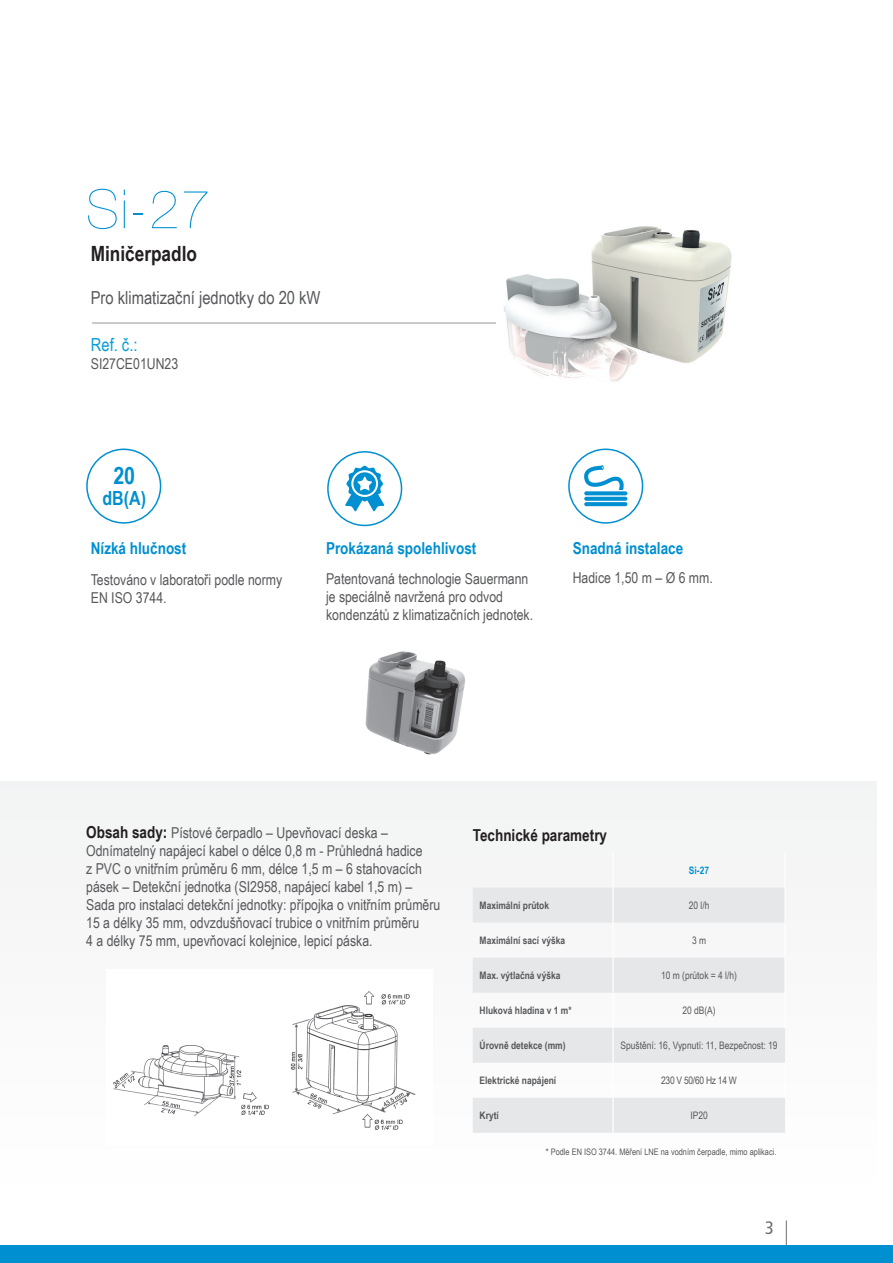
<style>
.page{position:relative;width:893px;height:1263px;background:#fff}
.page>*{position:absolute;margin:0;border:0;box-sizing:border-box;transform-origin:0 0}
.t1{font:200 54px "Helvetica Neue LT Std";color:#008fd0}
.t2{font:700 24px "Arial Narrow";color:#008fd0}
.t3{font:700 21px "Arial Narrow";color:#231f20}
.t4{font:700 19.5px "Arial Narrow";color:#008fd0}
.t5{font:18px "Arial Narrow";color:#57585a}
.t6{font:18px "Arial Narrow";color:#089dd7}
.t7{font:condensed 18px "Frutiger LT Std";color:#6c6d70}
.t8{font:700 16.5px "Arial Narrow";color:#008fd0}
.t9{font:700 16.5px "Arial Narrow";color:#231f20}
.t10{font:15px/18px "Arial Narrow";color:#57585a}
.t11{font:700 10.35px "Arial Narrow";color:#57585a}
.t12{font:10.35px "Arial Narrow";color:#57585a}
.t13{font:10.35px "Arial Narrow";letter-spacing:-.025em;color:#57585a}
.t14{font:700 10.35px "Arial Narrow";color:#008fd0}
.t15{font:9px "Arial Narrow";color:#57585a}
.s1{font-weight:700;font-size:16.5px;color:#231f20}
</style>
<div class="page">
<hr style="left:786px;top:1220px;width:1px;height:43px;background:#6c6d70">
<hr style="left:0;top:781px;width:1px;height:418px;background:#f2f3f4">
<div style="left:327px;top:451px;width:75px;height:75px;border:2px solid #008fd0;border-radius:50%"></div>
<svg style="left:345px;top:466px;width:39px;height:45px"></svg>
<img style="left:365px;top:651px;width:100px;height:104px">
<div style="left:0;top:782px;width:877px;height:417px;background:#f7f7f8"></div>
<div style="left:86px;top:448px;width:75px;height:76px;border:2px solid #008fd0;border-radius:50%"></div>
<div style="left:568px;top:448px;width:75px;height:76px;border:2px solid #008fd0;border-radius:50%"></div>
<hr style="left:92px;top:323px;width:454px;height:1px;background:#939598">
<div style="left:0;top:1245px;width:893px;height:18px;background:#008fd0"></div>
<svg style="left:473px;top:888px;width:312px;height:245px;fill:#e6e7e9"></svg>
<hr style="left:612px;top:852px;width:2px;height:35px;background:#fff">
<hr style="left:784px;top:852px;width:2px;height:35px;background:#fff">
<hr style="left:612px;top:887px;width:2px;height:35px;background:#fff">
<hr style="left:784px;top:887px;width:2px;height:35px;background:#fff">
<hr style="left:612px;top:922px;width:2px;height:36px;background:#fff">
<hr style="left:784px;top:922px;width:2px;height:36px;background:#fff">
<hr style="left:612px;top:958px;width:2px;height:35px;background:#fff">
<hr style="left:784px;top:958px;width:2px;height:35px;background:#fff">
<hr style="left:612px;top:993px;width:2px;height:35px;background:#fff">
<hr style="left:784px;top:993px;width:2px;height:35px;background:#fff">
<hr style="left:612px;top:1028px;width:2px;height:35px;background:#fff">
<hr style="left:612px;top:1063px;width:2px;height:35px;background:#fff">
<hr style="left:784px;top:1063px;width:2px;height:35px;background:#fff">
<hr style="left:612px;top:1098px;width:2px;height:35px;background:#fff">
<svg style="left:584px;top:497px;width:43px;height:4px"></svg>
<svg style="left:584px;top:502px;width:43px;height:4px"></svg>
<svg style="left:584px;top:491px;width:43px;height:4px"></svg>
<svg style="left:584px;top:466px;width:40px;height:24px"></svg>
<img style="left:496px;top:226px;width:236px;height:156px">
<img style="left:113px;top:991px;width:303px;height:139px">
<p class="t1" style="left:86px;top:178px;width:126px">Si-27</p>
<p class="t3" style="left:91px;top:238px;width:108px">Miničerpadlo</p>
<p class="t5" style="left:91px;top:285px;width:231px">Pro klimatizační jednotky do 20 kW</p>
<p class="t6" style="left:91px;top:332px;width:48px">Ref. č.:</p>
<p class="t10" style="left:91px;top:354px;width:89px">SI27CE01UN23</p>
<p class="t2" style="left:113px;top:457px;width:23px">20</p>
<p class="t4" style="left:103px;top:483px;width:45px">dB(A)</p>
<p class="t8" style="left:91px;top:535px;width:97px">Nízká hlučnost</p>
<p class="t10" style="left:91px;top:570px;width:193px">Testováno v laboratoři podle normy<br>EN ISO 3744.</p>
<p class="t8" style="left:326px;top:535px;width:152px">Prokázaná spolehlivost</p>
<p class="t10" style="left:326px;top:569px;width:209px">Patentovaná technologie Sauermann je speciálně navržená pro odvod kondenzátů z klimatizačních jednotek.</p>
<p class="t8" style="left:573px;top:535px;width:112px">Snadná instalace</p>
<p class="t10" style="left:573px;top:569px;width:142px">Hadice 1,50 m – Ø 6 mm.</p>
<p class="t10" style="left:86px;top:823px;width:356px"><span class="s1">Obsah sady:</span> Pístové čerpadlo – Upevňovací deska – Odnímatelný napájecí kabel o délce 0,8 m - Průhledná hadice<br>z PVC o vnitřním průměru 6 mm, délce 1,5 m – 6 stahovacích pásek – Detekční jednotka (SI2958, napájecí kabel 1,5 m) – Sada pro instalaci detekční jednotky: přípojka o vnitřním průměru 15 a délky 35 mm, odvzdušňovací trubice o vnitřním průměru<br>4 a délky 75 mm, upevňovací kolejnice, lepicí páska.</p>
<p class="t9" style="left:473px;top:823px;width:136px">Technické parametry</p>
<p class="t14" style="left:689px;top:862px;width:22px">Si-27</p>
<p class="t11" style="left:480px;top:897px;width:71px">Maximální průtok</p>
<p class="t12" style="left:689px;top:897px;width:22px">20 l/h</p>
<p class="t11" style="left:480px;top:932px;width:87px">Maximální sací výška</p>
<p class="t12" style="left:692px;top:933px;width:16px">3 m</p>
<p class="t11" style="left:480px;top:967px;width:82px">Max. výtlačná výška</p>
<p class="t12" style="left:661px;top:968px;width:77px">10 m (průtok = 4 l/h)</p>
<p class="t11" style="left:480px;top:1002px;width:94px">Hluková hladina v 1 m*</p>
<p class="t12" style="left:682px;top:1003px;width:35px">20 dB(A)</p>
<p class="t11" style="left:480px;top:1037px;width:88px">Úrovně detekce (mm)</p>
<p class="t12" style="left:620px;top:1038px;width:159px">Spuštění: 16, Vypnutí: 11, Bezpečnost: 19</p>
<p class="t11" style="left:480px;top:1072px;width:78px">Elektrické napájení</p>
<p class="t13" style="left:661px;top:1073px;width:77px">230 V 50/60 Hz 14 W</p>
<p class="t11" style="left:480px;top:1107px;width:21px">Krytí</p>
<p class="t12" style="left:690px;top:1108px;width:19px">IP20</p>
<p class="t15" style="left:546px;top:1145px;width:232px">* Podle EN ISO 3744. Měření LNE na vodním čerpadle, mimo aplikaci.</p>
<p class="t7" style="left:765px;top:1217px;width:10px">3</p>
</div>
